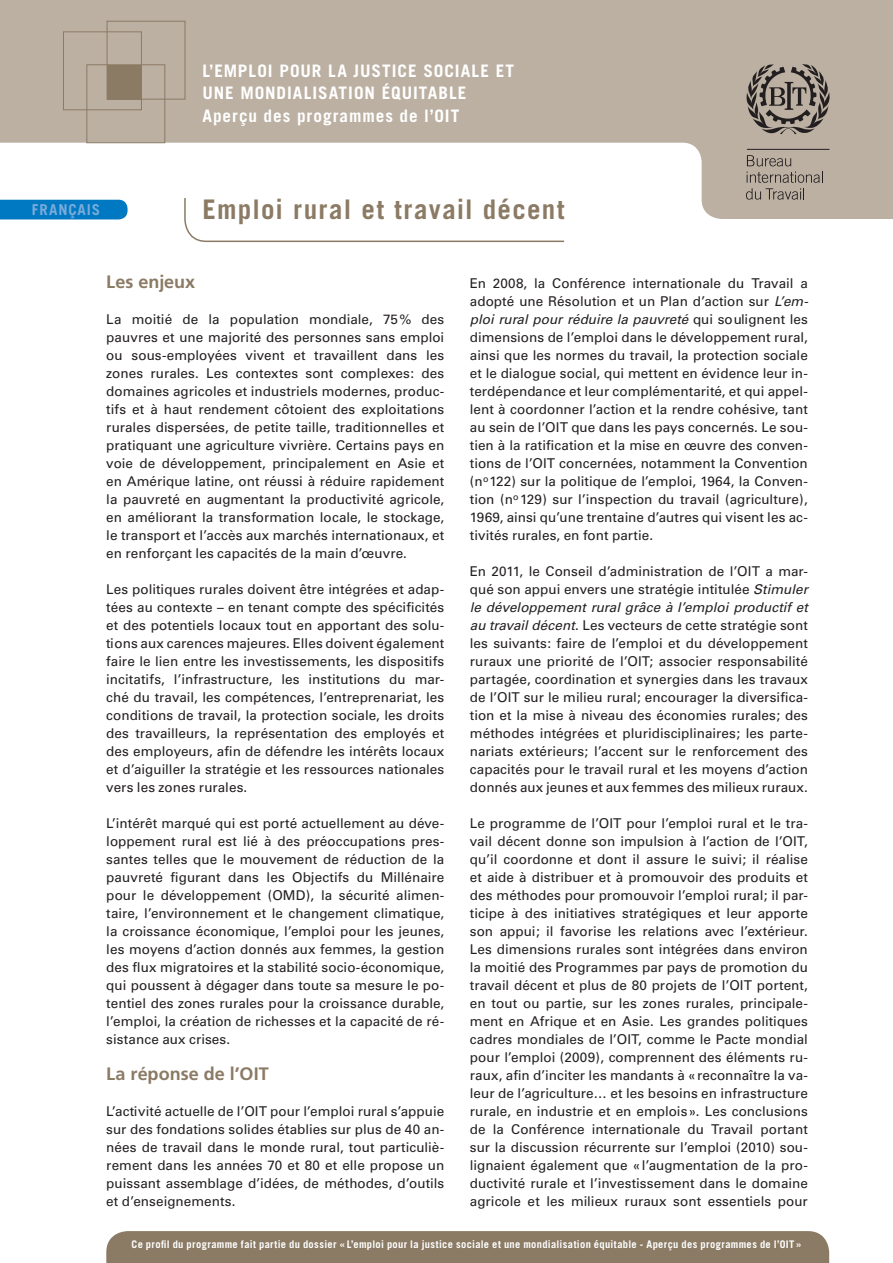
<style>
.page{position:relative;width:893px;height:1263px;background:#fff}
.page>*{position:absolute;margin:0;border:0;box-sizing:border-box;transform-origin:0 0}
.t1{font:700 27px "Trade Gothic";letter-spacing:.045em;color:#8b7a64}
.t2{font:700 18px "Frutiger";color:#8b7a64}
.t3{font:700 17.25px/22.5px "Trade Gothic";letter-spacing:.055em;color:#fff}
.t4{font:700 15px "Trade Gothic";letter-spacing:.065em;color:#7aabdb}
.t5{font:13.5px/18px "Univers";letter-spacing:.005em;color:#231f20;text-align:justify}
.t6{font:700 10.5px "Trade Gothic";letter-spacing:.03em;color:#fff}
.s1{font-style:italic}
</style>
<div class="page">
<svg style="left:0;top:0;width:893px;height:219px;fill:#bcb0a2"></svg>
<div style="left:107px;top:65px;width:34px;height:34px;background:#8b7a64"></div>
<div style="left:107px;top:21px;width:78px;height:79px;border:1px solid #8b7a64"></div>
<div style="left:63px;top:31px;width:79px;height:79px;border:1px solid #8b7a64"></div>
<div style="left:86px;top:64px;width:79px;height:79px;border:1px solid #8b7a64"></div>
<div style="left:106px;top:1231px;width:723px;height:32px;background:#8b7a64"></div>
<div style="left:0;top:200px;width:128px;height:19px;background:#0079c2"></div>
<hr style="left:747px;top:149px;width:82px;height:1px;background:#231f20">
<svg style="left:746px;top:155px;width:77px;height:45px;background:#a79c90"></svg>
<svg style="left:746px;top:64px;width:84px;height:72px;background:#8b8178"></svg>
<svg style="left:183px;top:197px;width:383px;height:46px"></svg>
<p class="t4" style="left:32px;top:200px;width:70px">FRANÇAIS</p>
<p class="t3" style="left:202px;top:59px;width:313px">L’EMPLOI POUR LA JUSTICE SOCIALE ET<br>UNE MONDIALISATION ÉQUITABLE<br>Aperçu des programmes de l’OIT</p>
<h1 class="t1" style="left:202px;top:193px;width:364px">Emploi rural et travail décent</h1>
<h2 class="t2" style="left:106px;top:271px;width:90px">Les enjeux</h2>
<p class="t5" style="left:106px;top:310px;width:340px">La moitié de la population mondiale, 75% des pauvres et une majorité des personnes sans emploi ou sous-employées vivent et travaillent dans les zones rurales. Les contextes sont complexes: des domaines agricoles et industriels modernes, produc&shy;tifs et à haut rendement côtoient des exploitations rurales dispersées, de petite taille, traditionnelles et pratiquant une agriculture vivrière. Certains pays en voie de développement, principalement en Asie et en Amérique latine, ont réussi à réduire rapidement la pauvreté en augmentant la productivité agricole, en améliorant la transformation locale, le stockage, le transport et l’accès aux marchés internationaux, et en renforçant les capacités de la main d’œuvre.</p>
<p class="t5" style="left:106px;top:580px;width:340px">Les politiques rurales doivent être intégrées et adap&shy;tées au contexte – en tenant compte des spécificités et des potentiels locaux tout en apportant des solu&shy;tions aux carences majeures. Elles doivent également faire le lien entre les investissements, les dispositifs incitatifs, l’infrastructure, les institutions du mar&shy;ché du travail, les compétences, l’entreprenariat, les conditions de travail, la protection sociale, les droits des travailleurs, la représentation des employés et des employeurs, afin de défendre les intérêts locaux et d’aiguiller la stratégie et les ressources nationales vers les zones rurales.</p>
<p class="t5" style="left:106px;top:814px;width:340px">L’intérêt marqué qui est porté actuellement au déve&shy;loppement rural est lié à des préoccupations pres&shy;santes telles que le mouvement de réduction de la pauvreté figurant dans les Objectifs du Millénaire pour le développement (OMD), la sécurité alimen&shy;taire, l’environnement et le changement climatique, la croissance économique, l’emploi pour les jeunes, les moyens d’action donnés aux femmes, la gestion des flux migratoires et la stabilité socio-économique, qui poussent à dégager dans toute sa mesure le po&shy;tentiel des zones rurales pour la croissance durable, l’emploi, la création de richesses et la capacité de ré&shy;sistance aux crises.</p>
<h2 class="t2" style="left:106px;top:1063px;width:164px">La réponse de l’OIT</h2>
<p class="t5" style="left:106px;top:1102px;width:340px">L’activité actuelle de l’OIT pour l’emploi rural s’appuie sur des fondations solides établies sur plus de 40 an&shy;nées de travail dans le monde rural, tout particuliè&shy;rement dans les années 70 et 80 et elle propose un puissant assemblage d’idées, de méthodes, d’outils et d’enseignements.</p>
<p class="t5" style="left:470px;top:274px;width:340px">En 2008, la Conférence internationale du Travail a adopté une Résolution et un Plan d’action sur <span class="s1">L’em&shy;ploi rural pour réduire la pauvreté</span> qui soulignent les dimensions de l’emploi dans le développement rural, ainsi que les normes du travail, la protection sociale et le dialogue social, qui mettent en évidence leur in&shy;terdépendance et leur complémentarité, et qui appel&shy;lent à coordonner l’action et la rendre cohésive, tant au sein de l’OIT que dans les pays concernés. Le sou&shy;tien à la ratification et la mise en œuvre des conven&shy;tions de l’OIT concernées, notamment la Convention (n<sup>o</sup> 122) sur la politique de l’emploi, 1964, la Conven&shy;tion (n<sup>o</sup> 129) sur l’inspection du travail (agriculture), 1969, ainsi qu’une trentaine d’autres qui visent les ac&shy;tivités rurales, en font partie.</p>
<p class="t5" style="left:470px;top:562px;width:340px">En 2011, le Conseil d’administration de l’OIT a mar&shy;qué son appui envers une stratégie intitulée <span class="s1">Stimuler le développement rural grâce à l’emploi productif et au travail décent</span>. Les vecteurs de cette stratégie sont les suivants: faire de l’emploi et du développement ruraux une priorité de l’OIT; associer responsabilité partagée, coordination et synergies dans les travaux de l’OIT sur le milieu rural; encourager la diversifica&shy;tion et la mise à niveau des économies rurales; des méthodes intégrées et pluridisciplinaires; les parte&shy;nariats extérieurs; l’accent sur le renforcement des capacités pour le travail rural et les moyens d’action donnés aux jeunes et aux femmes des milieux ruraux.</p>
<p class="t5" style="left:470px;top:814px;width:340px">Le programme de l’OIT pour l’emploi rural et le tra&shy;vail décent donne son impulsion à l’action de l’OIT, qu’il coordonne et dont il assure le suivi; il réalise et aide à distribuer et à promouvoir des produits et des méthodes pour promouvoir l’emploi rural; il par&shy;ticipe à des initiatives stratégiques et leur apporte son appui; il favorise les relations avec l’extérieur.<br>Les dimensions rurales sont intégrées dans environ la moitié des Programmes par pays de promotion du travail décent et plus de 80 projets de l’OIT portent, en tout ou partie, sur les zones rurales, principale&shy;ment en Afrique et en Asie. Les grandes politiques cadres mondiales de l’OIT, comme le Pacte mondial pour l’emploi (2009), comprennent des éléments ru&shy;raux, afin d’inciter les mandants à «reconnaître la va&shy;leur de l’agriculture… et les besoins en infrastructure rurale, en industrie et en emplois». Les conclusions de la Conférence internationale du Travail portant sur la discussion récurrente sur l’emploi (2010) sou&shy;lignaient également que «l’augmentation de la pro&shy;ductivité rurale et l’investissement dans le domaine agricole et les milieux ruraux sont essentiels pour</p>
<p class="t6" style="left:132px;top:1237px;width:672px">Ce profil du programme fait partie du dossier « L’emploi pour la justice sociale et une mondialisation équitable - Aperçu des programmes de l’OIT »</p>
</div>
